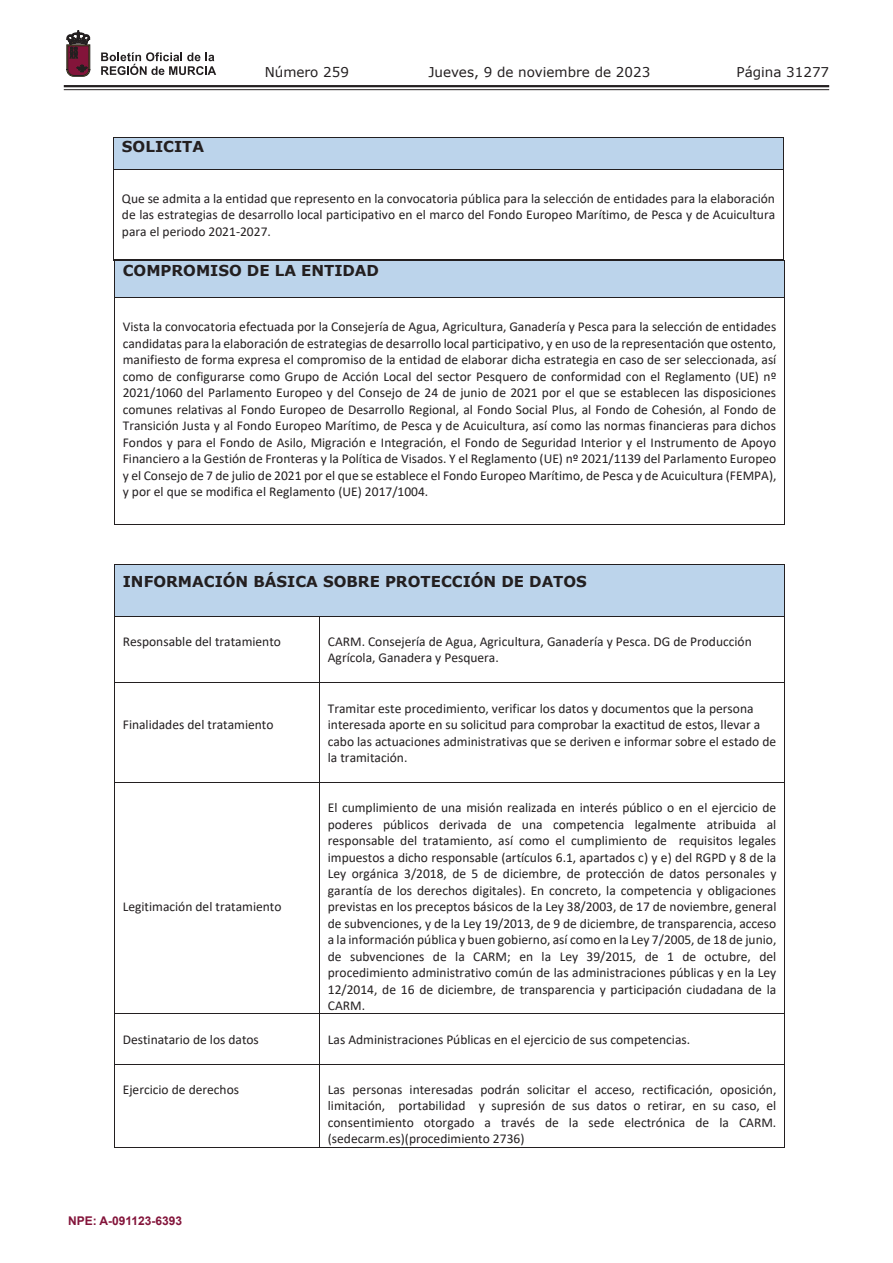
<style>
.page{position:relative;width:893px;height:1263px;background:#fff}
.page>*{position:absolute;margin:0;border:0;box-sizing:border-box;transform-origin:0 0}
.t1{font:700 15px "Verdana";color:#231f20}
.t2{font:13.5px/16.5px "Calibri";color:#231f20;text-align:justify}
.t3{font:13.5px "Verdana";color:#231f20}
.t4{font:700 12px "Arial";color:#83143a}
</style>
<div class="page">
<hr style="left:64px;top:85px;width:765px;height:2px;background:#231f20">
<hr style="left:64px;top:89px;width:765px;height:1px;background:#231f20">
<svg style="left:101px;top:52px;width:115px;height:23px"></svg>
<svg style="left:67px;top:31px;width:23px;height:45px"></svg>
<div style="left:115px;top:261px;width:669px;height:36px;background:#bcd4eb"></div>
<hr style="left:114px;top:261px;width:1px;height:36px;background:#231f20">
<hr style="left:784px;top:261px;width:1px;height:36px;background:#231f20">
<hr style="left:114px;top:297px;width:671px;height:1px;background:#231f20">
<hr style="left:114px;top:298px;width:1px;height:227px;background:#231f20">
<hr style="left:114px;top:524px;width:670px;height:1px;background:#231f20">
<hr style="left:784px;top:298px;width:1px;height:227px;background:#231f20">
<div style="left:115px;top:565px;width:669px;height:51px;background:#bcd4eb"></div>
<hr style="left:114px;top:564px;width:671px;height:1px;background:#231f20">
<hr style="left:114px;top:565px;width:1px;height:51px;background:#231f20">
<hr style="left:784px;top:565px;width:1px;height:51px;background:#231f20">
<hr style="left:114px;top:616px;width:671px;height:1px;background:#231f20">
<hr style="left:114px;top:616px;width:1px;height:66px;background:#231f20">
<hr style="left:319px;top:616px;width:1px;height:66px;background:#231f20">
<hr style="left:784px;top:616px;width:1px;height:66px;background:#231f20">
<hr style="left:114px;top:682px;width:671px;height:1px;background:#231f20">
<hr style="left:114px;top:683px;width:1px;height:99px;background:#231f20">
<hr style="left:319px;top:683px;width:1px;height:99px;background:#231f20">
<hr style="left:784px;top:683px;width:1px;height:99px;background:#231f20">
<hr style="left:114px;top:782px;width:671px;height:1px;background:#231f20">
<hr style="left:114px;top:783px;width:1px;height:230px;background:#231f20">
<hr style="left:319px;top:783px;width:1px;height:230px;background:#231f20">
<hr style="left:784px;top:783px;width:1px;height:230px;background:#231f20">
<hr style="left:114px;top:1013px;width:671px;height:1px;background:#231f20">
<hr style="left:114px;top:1014px;width:1px;height:50px;background:#231f20">
<hr style="left:319px;top:1014px;width:1px;height:50px;background:#231f20">
<hr style="left:784px;top:1014px;width:1px;height:50px;background:#231f20">
<hr style="left:114px;top:1064px;width:671px;height:1px;background:#231f20">
<hr style="left:114px;top:1064px;width:1px;height:84px;background:#231f20">
<hr style="left:114px;top:1147px;width:205px;height:1px;background:#231f20">
<hr style="left:319px;top:1064px;width:1px;height:84px;background:#231f20">
<hr style="left:320px;top:1147px;width:464px;height:1px;background:#231f20">
<hr style="left:784px;top:1064px;width:1px;height:84px;background:#231f20">
<div style="left:114px;top:137px;width:669px;height:32px;background:#bcd4eb"></div>
<hr style="left:114px;top:137px;width:670px;height:1px;background:#231f20">
<hr style="left:114px;top:137px;width:1px;height:32px;background:#231f20">
<hr style="left:783px;top:137px;width:1px;height:32px;background:#231f20">
<hr style="left:114px;top:169px;width:670px;height:1px;background:#231f20">
<hr style="left:114px;top:170px;width:1px;height:90px;background:#231f20">
<hr style="left:114px;top:260px;width:669px;height:1px;background:#231f20">
<hr style="left:783px;top:170px;width:1px;height:90px;background:#231f20">
<p class="t1" style="left:122px;top:136px;width:84px">SOLICITA</p>
<p class="t3" style="left:265px;top:62px;width:86px">Número 259</p>
<p class="t3" style="left:428px;top:62px;width:223px">Jueves, 9 de noviembre de 2023</p>
<p class="t3" style="left:736px;top:62px;width:94px">Página 31277</p>
<p class="t2" style="left:122px;top:190px;width:655px">Que se admita a la entidad que represento en la convocatoria pública para la selección de entidades para la elaboración de las estrategias de desarrollo local participativo en el marco del Fondo Europeo Marítimo, de Pesca y de Acuicultura para el periodo 2021‐2027.</p>
<p class="t1" style="left:123px;top:260px;width:258px">COMPROMISO DE LA ENTIDAD</p>
<p class="t2" style="left:123px;top:318px;width:655px">Vista la convocatoria efectuada por la Consejería de Agua, Agricultura, Ganadería y Pesca para la selección de entidades candidatas para la elaboración de estrategias de desarrollo local participativo, y en uso de la representación que ostento, manifiesto de forma expresa el compromiso de la entidad de elaborar dicha estrategia en caso de ser seleccionada, así como de configurarse como Grupo de Acción Local del sector Pesquero de conformidad con el Reglamento (UE) nº 2021/1060 del Parlamento Europeo y del Consejo de 24 de junio de 2021 por el que se establecen las disposiciones comunes relativas al Fondo Europeo de Desarrollo Regional, al Fondo Social Plus, al Fondo de Cohesión, al Fondo de Transición Justa y al Fondo Europeo Marítimo, de Pesca y de Acuicultura, así como las normas financieras para dichos Fondos y para el Fondo de Asilo, Migración e Integración, el Fondo de Seguridad Interior y el Instrumento de Apoyo Financiero a la Gestión de Fronteras y la Política de Visados. Y el Reglamento (UE) nº 2021/1139 del Parlamento Europeo y el Consejo de 7 de julio de 2021 por el que se establece el Fondo Europeo Marítimo, de Pesca y de Acuicultura (FEMPA), y por el que se modifica el Reglamento (UE) 2017/1004.</p>
<p class="t1" style="left:123px;top:571px;width:466px">INFORMACIÓN BÁSICA SOBRE PROTECCIÓN DE DATOS</p>
<p class="t2" style="left:123px;top:633px;width:160px">Responsable del tratamiento</p>
<p class="t2" style="left:328px;top:633px;width:425px">CARM. Consejería de Agua, Agricultura, Ganadería y Pesca. DG de Producción<br>Agrícola, Ganadera y Pesquera.</p>
<p class="t2" style="left:123px;top:716px;width:152px">Finalidades del tratamiento</p>
<p class="t2" style="left:123px;top:898px;width:160px">Legitimación del tratamiento</p>
<p class="t2" style="left:328px;top:699px;width:450px;text-align:left">Tramitar este procedimiento, verificar los datos y documentos que la persona interesada aporte en su solicitud para comprobar la exactitud de estos, llevar a cabo las actuaciones administrativas que se deriven e informar sobre el estado de la tramitación.</p>
<p class="t2" style="left:328px;top:799px;width:450px">El cumplimiento de una misión realizada en interés público o en el ejercicio de poderes públicos derivada de una competencia legalmente atribuida al responsable del tratamiento, así como el cumplimiento de requisitos legales impuestos a dicho responsable (artículos 6.1, apartados c) y e) del RGPD y 8 de la Ley orgánica 3/2018, de 5 de diciembre, de protección de datos personales y garantía de los derechos digitales). En concreto, la competencia y obligaciones previstas en los preceptos básicos de la Ley 38/2003, de 17 de noviembre, general de subvenciones, y de la Ley 19/2013, de 9 de diciembre, de transparencia, acceso a la información pública y buen gobierno, así como en la Ley 7/2005, de 18 de junio, de subvenciones de la CARM; en la Ley 39/2015, de 1 de octubre, del procedimiento administrativo común de las administraciones públicas y en la Ley 12/2014, de 16 de diciembre, de transparencia y participación ciudadana de la CARM.</p>
<p class="t2" style="left:123px;top:1030px;width:138px">Destinatario de los datos</p>
<p class="t2" style="left:328px;top:1030px;width:364px">Las Administraciones Públicas en el ejercicio de sus competencias.</p>
<p class="t2" style="left:123px;top:1081px;width:118px">Ejercicio de derechos</p>
<p class="t2" style="left:328px;top:1081px;width:450px">Las personas interesadas podrán solicitar el acceso, rectificación, oposición, limitación, portabilidad y supresión de sus datos o retirar, en su caso, el consentimiento otorgado a través de la sede electrónica de la CARM. (sedecarm.es)(procedimiento 2736)</p>
<p class="t4" style="left:68px;top:1212px;width:116px">NPE: A-091123-6393</p>
</div>
